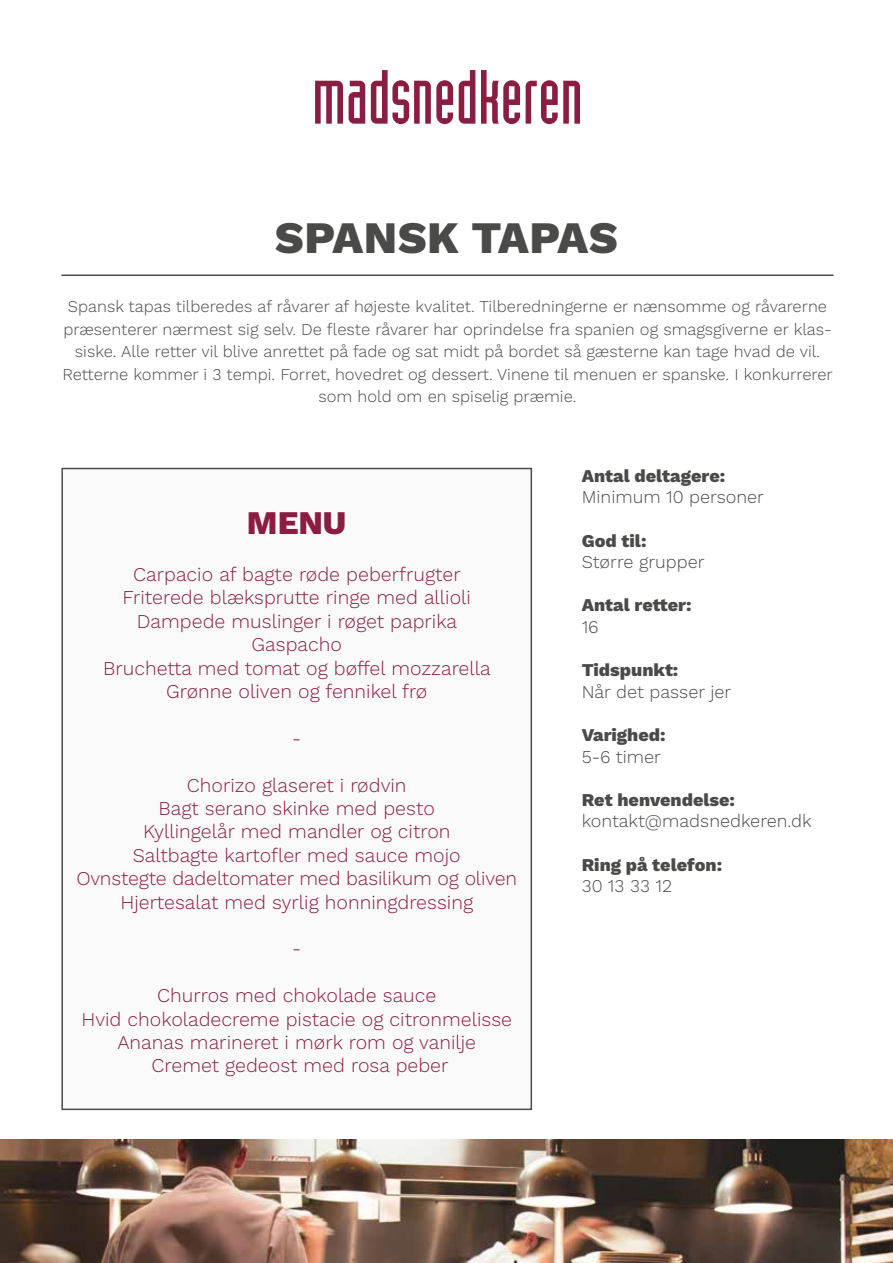
<style>
.page{position:relative;width:893px;height:1263px;background:#fff}
.page>*{position:absolute;margin:0;border:0;box-sizing:border-box;transform-origin:0 0}
.t1{font:800 45px "Work Sans";letter-spacing:.01em;color:#4a4a49}
.t2{font:800 33px "Work Sans";color:#8a1d41}
.t3{font:300 19.5px/23.4px "Work Sans";color:#8a1d41;text-align:center}
.t4{font:300 18px "Work Sans";color:#4a4a49}
.t5{font:800 18px "Work Sans";color:#4a4a49}
.t6{font:300 16.5px/22.5px "Work Sans";color:#4a4a49;text-align:center}
</style>
<div class="page">
<img style="left:0;top:1140px;width:893px;height:123px">
<hr style="left:61px;top:274px;width:772px;height:2px;background:#4a4a49">
<svg style="left:315px;top:81px;width:28px;height:43px"></svg>
<svg style="left:349px;top:81px;width:16px;height:43px"></svg>
<svg style="left:371px;top:70px;width:82px;height:54px"></svg>
<svg style="left:459px;top:70px;width:16px;height:54px"></svg>
<svg style="left:481px;top:70px;width:39px;height:54px"></svg>
<svg style="left:526px;top:80px;width:54px;height:44px"></svg>
<div style="left:62px;top:468px;width:469px;height:641px;background:#fafafa"></div>
<div style="left:61px;top:468px;width:471px;height:642px;border:2px solid #4a4a49"></div>
<h1 class="t1" style="left:275px;top:212px;width:344px">SPANSK TAPAS</h1>
<p class="t6" style="left:63px;top:296px;width:772px">Spansk tapas tilberedes af råvarer af højeste kvalitet. Tilberedningerne er nænsomme og råvarerne præsenterer nærmest sig selv. De fleste råvarer har oprindelse fra spanien og smagsgiverne er klas&shy;siske. Alle retter vil blive anrettet på fade og sat midt på bordet så gæsterne kan tage hvad de vil.<br>Retterne kommer i 3 tempi. Forret, hovedret og dessert. Vinene til menuen er spanske. I konkurrerer som hold om en spiselig præmie.</p>
<h2 class="t2" style="left:247px;top:504px;width:101px">MENU</h2>
<p class="t3" style="left:103px;top:563px;width:389px">Carpacio af bagte røde peberfrugter<br>Friterede blæksprutte ringe med allioli<br>Dampede muslinger i røget paprika<br>Gaspacho<br>Bruchetta med tomat og bøffel mozzarella<br>Grønne oliven og fennikel frø</p>
<p class="t3" style="left:292px;top:727px;width:11px">-</p>
<p class="t3" style="left:76px;top:774px;width:442px">Chorizo glaseret i rødvin<br>Bagt serano skinke med pesto<br>Kyllingelår med mandler og citron<br>Saltbagte kartofler med sauce mojo<br>Ovnstegte dadeltomater med basilikum og oliven Hjertesalat med syrlig honningdressing</p>
<p class="t3" style="left:292px;top:938px;width:11px">-</p>
<p class="t3" style="left:81px;top:985px;width:432px">Churros med chokolade sauce<br>Hvid chokoladecreme pistacie og citronmelisse Ananas marineret i mørk rom og vanilje Cremet gedeost med rosa peber</p>
<p class="t5" style="left:582px;top:465px;width:145px">Antal deltagere:</p>
<p class="t4" style="left:582px;top:487px;width:184px">Minimum 10 personer</p>
<p class="t5" style="left:582px;top:530px;width:67px">God til:</p>
<p class="t4" style="left:582px;top:551px;width:124px">Større grupper</p>
<p class="t5" style="left:582px;top:595px;width:111px">Antal retter:</p>
<p class="t4" style="left:582px;top:616px;width:19px">16</p>
<p class="t5" style="left:582px;top:660px;width:98px">Tidspunkt:</p>
<p class="t4" style="left:582px;top:681px;width:151px">Når det passer jer</p>
<p class="t5" style="left:582px;top:724px;width:85px">Varighed:</p>
<p class="t4" style="left:582px;top:746px;width:81px">5-6 timer</p>
<p class="t5" style="left:582px;top:789px;width:155px">Ret henvendelse:</p>
<p class="t4" style="left:582px;top:811px;width:231px">kontakt@madsnedkeren.dk</p>
<p class="t5" style="left:582px;top:854px;width:142px">Ring på telefon:</p>
<p class="t4" style="left:582px;top:875px;width:92px">30 13 33 12</p>
</div>
